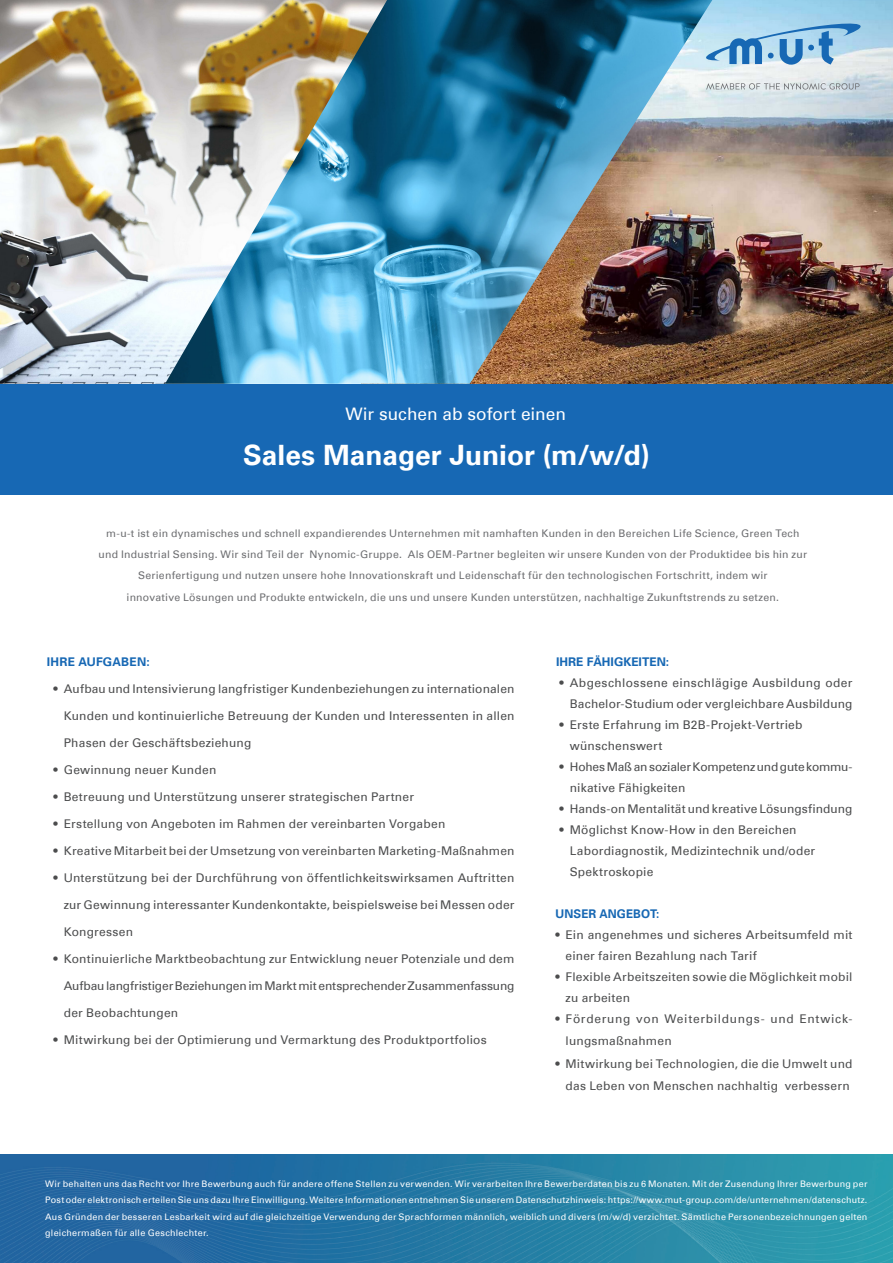
<style>
.page{position:relative;width:893px;height:1263px;background:#fff}
.page>*{position:absolute;margin:0;border:0;box-sizing:border-box;transform-origin:0 0}
.MUT_Zwischenüberschr{font:700 28.05px "Univers Com 65";color:#fff}
.MUT_Normaler_Text{font:17.25px "Univers Com 55 Roman";color:#fff}
.t1{font:12px/21px "Univers Com 55 Roman";letter-spacing:.015em;color:#4b4c4d}
.t2{font:12px/21px "Univers Com 55 Roman";letter-spacing:-.01em;color:#4b4c4d}
.t3{font:12px/22.5px "Univers Com 55 Roman";letter-spacing:.055em;color:#4b4c4d}
.MUT_Zwischenüberschr-2{font:700 12px "Univers Com 65";color:#1768b4}
.MUT_Zwischenüberschr-3{font:700 12px "Univers Com 65";letter-spacing:.025em;color:#1768b4}
.MUT_Normaler_Text-2{font:700 12px "Univers Com 65";letter-spacing:.01em;color:#1768b4}
.MUT_Normaler_Text-3{font:10.5px/21.3px "Univers Com 55 Roman";letter-spacing:.025em;color:#6c6d70;text-align:center}
.MUT_Normaler_Text-4{font:9px/16.5px "Univers Com 55 Roman";letter-spacing:.03em;color:#fff;text-align:justify}
</style>
<div class="page">
<img style="left:712px;top:0;width:181px;height:384px">
<img style="left:387px;top:0;width:325px;height:384px">
<div style="left:0;top:384px;width:893px;height:110px;background:#1768b4"></div>
<svg style="left:706px;top:83px;width:153px;height:7px"></svg>
<svg style="left:705px;top:21px;width:156px;height:44px;background:#92c0e0"></svg>
<img style="left:0;top:1154px;width:893px;height:109px">
<img style="left:0;top:0;width:387px;height:384px">
<p class="MUT_Normaler_Text" style="left:345px;top:403px;width:222px">Wir suchen ab sofort einen</p>
<p class="MUT_Zwischenüberschr" style="left:243px;top:438px;width:408px">Sales Manager Junior (m/w/d)</p>
<p class="MUT_Normaler_Text-3" style="left:99px;top:523px;width:710px">m-u-t ist ein dynamisches und schnell expandierendes Unternehmen mit namhaften Kunden in den Bereichen Life Science, Green Tech und Industrial Sensing. Wir sind Teil der Nynomic-Gruppe. Als OEM-Partner begleiten wir unsere Kunden von der Produktidee bis hin zur<br>Serienfertigung und nutzen unsere hohe Innovationskraft und Leidenschaft für den technologischen Fortschritt, indem wir</p>
<p class="MUT_Normaler_Text-3" style="left:127px;top:586px;width:654px">innovative Lösungen und Produkte entwickeln, die uns und unsere Kunden unterstützen, nachhaltige Zukunftstrends zu setzen.</p>
<p class="MUT_Zwischenüberschr-3" style="left:47px;top:654px;width:105px">IHRE AUFGABEN:</p>
<p class="t1" style="left:54px;top:678px;width:462px">• Aufbau und Intensivierung langfristiger Kundenbeziehungen zu internationalen</p>
<p class="t1" style="left:64px;top:705px;width:452px">Kunden und kontinuierliche Betreuung der Kunden und Interessenten in allen</p>
<p class="t1" style="left:64px;top:732px;width:189px">Phasen der Geschäftsbeziehung</p>
<p class="t1" style="left:54px;top:759px;width:164px">• Gewinnung neuer Kunden</p>
<p class="t1" style="left:54px;top:786px;width:362px">• Betreuung und Unterstützung unserer strategischen Partner</p>
<p class="t1" style="left:54px;top:813px;width:393px">• Erstellung von Angeboten im Rahmen der vereinbarten Vorgaben</p>
<p class="t1" style="left:54px;top:840px;width:462px">• Kreative Mitarbeit bei der Umsetzung von vereinbarten Marketing-Maßnahmen</p>
<p class="t1" style="left:54px;top:867px;width:462px">• Unterstützung bei der Durchführung von öffentlichkeitswirksamen Auftritten</p>
<p class="t1" style="left:64px;top:894px;width:452px">zur Gewinnung interessanter Kundenkontakte, beispielsweise bei Messen oder</p>
<p class="t1" style="left:64px;top:921px;width:71px">Kongressen</p>
<p class="t1" style="left:54px;top:948px;width:462px">• Kontinuierliche Marktbeobachtung zur Entwicklung neuer Potenziale und dem</p>
<p class="t2" style="left:64px;top:975px;width:452px">Aufbau langfristiger Beziehungen im Markt mit entsprechender Zusammenfassung</p>
<p class="t1" style="left:64px;top:1002px;width:116px">der Beobachtungen</p>
<p class="t1" style="left:54px;top:1029px;width:435px">• Mitwirkung bei der Optimierung und Vermarktung des Produktportfolios</p>
<p class="MUT_Zwischenüberschr-2" style="left:556px;top:654px;width:115px">IHRE FÄHIGKEITEN:</p>
<p class="t1" style="left:560px;top:672px;width:294px;text-align:right">• Abgeschlossene einschlägige Ausbildung oder<br>Bachelor-Studium oder vergleichbare Ausbildung</p>
<p class="t1" style="left:570px;top:714px;width:234px;text-indent:-10px">• Erste Erfahrung im B2B-Projekt-Vertrieb wünschenswert</p>
<p class="t2" style="left:570px;top:756px;width:284px;text-indent:-10px">• Hohes Maß an sozialer Kompetenz und gute kommu&shy;nikative Fähigkeiten</p>
<p class="t1" style="left:560px;top:798px;width:294px">• Hands-on Mentalität und kreative Lösungsfindung</p>
<p class="t1" style="left:570px;top:819px;width:247px;text-indent:-10px">• Möglichst Know-How in den Bereichen<br>Labordiagnostik, Medizintechnik und/oder<br>Spektroskopie</p>
<p class="MUT_Normaler_Text-2" style="left:556px;top:906px;width:105px">UNSER ANGEBOT:</p>
<p class="t1" style="left:566px;top:924px;width:289px;text-indent:-10px">• Ein angenehmes und sicheres Arbeitsumfeld mit einer fairen Bezahlung nach Tarif</p>
<p class="t1" style="left:566px;top:966px;width:288px;text-indent:-10px">• Flexible Arbeitszeiten sowie die Möglichkeit mobil zu arbeiten</p>
<p class="t3" style="left:566px;top:1007px;width:288px;text-indent:-10px">• Förderung von Weiterbildungs- und Entwick&shy;lungsmaßnahmen</p>
<p class="t1" style="left:555px;top:1052px;width:299px;line-height:22.5px;text-align:right">• Mitwirkung bei Technologien, die die Umwelt und das Leben von Menschen nachhaltig verbessern</p>
<p class="MUT_Normaler_Text-4" style="left:45px;top:1175px;width:824px">Wir behalten uns das Recht vor Ihre Bewerbung auch für andere offene Stellen zu verwenden. Wir verarbeiten Ihre Bewerberdaten bis zu 6 Monaten. Mit der Zusendung Ihrer Bewerbung per Post oder elektronisch erteilen Sie uns dazu Ihre Einwilligung. Weitere Informationen entnehmen Sie unserem Datenschutzhinweis: https://www.mut-group.com/de/unternehmen/datenschutz.<br>Aus Gründen der besseren Lesbarkeit wird auf die gleichzeitige Verwendung der Sprachformen männlich, weiblich und divers (m/w/d) verzichtet. Sämtliche Personenbezeichnungen gelten gleichermaßen für alle Geschlechter.</p>
</div>
